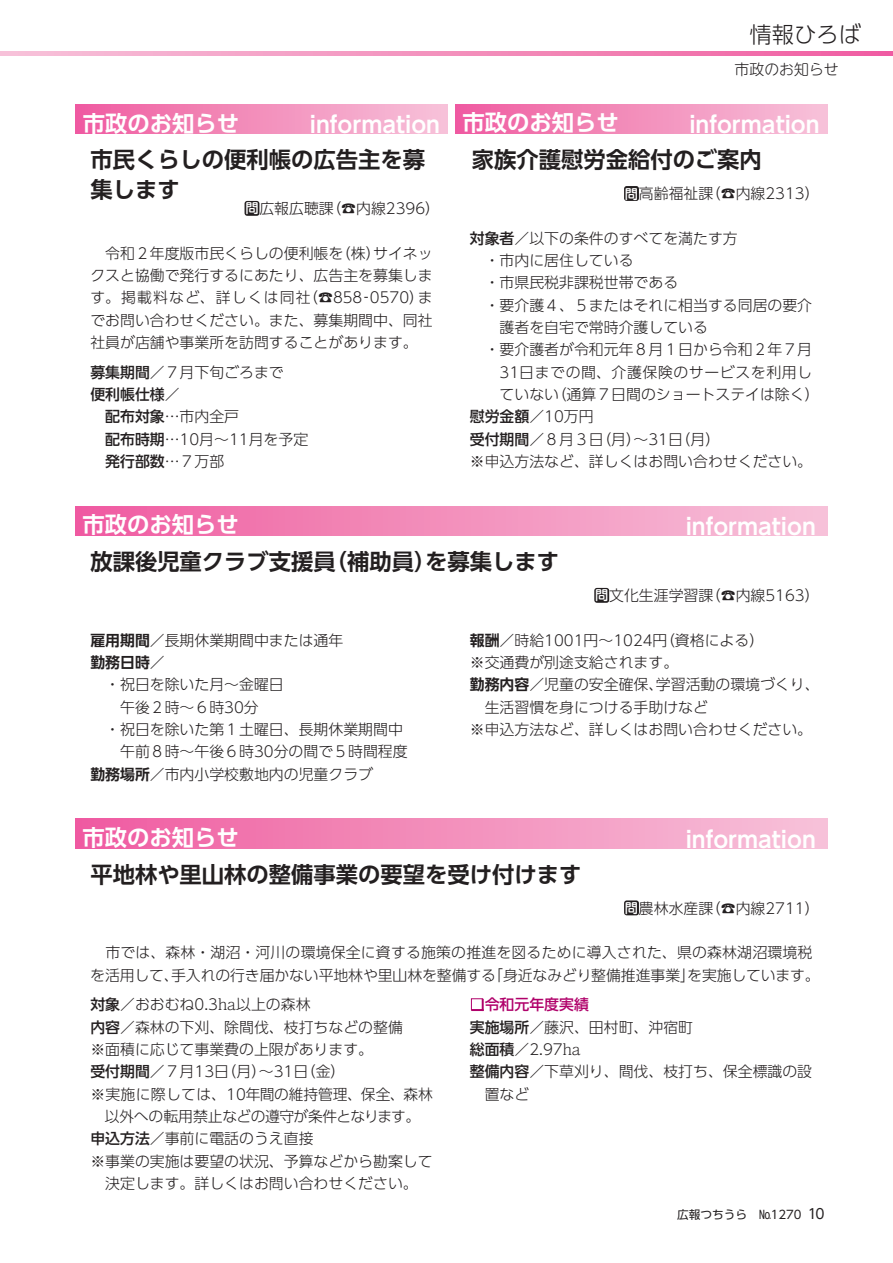
<style>
.page{position:relative;width:893px;height:1263px;background:#fff}
.page>*{position:absolute;margin:0;border:0;box-sizing:border-box;transform-origin:0 0}
.t1{font:700 22.35px/29.7px "UD Shin Go Pro De";color:#231f20}
.t2{font:700 22.35px "UD Shin Go Pro De";color:#fff}
.t3{font:300 22.35px "UD Shin Go Pro";color:#231f20}
.t4{font:300 14.85px/22.4px "UD Shin Go Pro";color:#231f20}
.t5{font:500 14.85px "UD Shin Go Pro";color:#231f20}
.t6{font:300 14.85px "UD Shin Go Pro";letter-spacing:.04em;color:#231f20}
.t7{font:300 14.85px "UD Shin M Go Pro";color:#231f20}
.t8{font:500 14.85px "UD Shin Go Pro";color:#b0016a}
.t9{font:700 14.85px "UD Shin Go Pro De";color:#231f20}
.t10{font:13.8px "UD Shin Go Pro";color:#231f20}
.t11{font:500 13.35px "Shin M Go Pro";color:#fff}
.t12{font:11.7px "UD Shin Go Pro";color:#231f20}
.s1{font-weight:500}
.s2{font-weight:300}
.s3{font-family:"UD Shin M Go Pro"}
.s4{font-family:"UD Shin Go Pro De";font-weight:700}
.s5{font-family:"UD Shin Go Pro";font-weight:300}
.s6{font-family:"UD Reimin Pro"}
</style>
<div class="page">
<svg style="left:0;top:51px;width:893px;height:5px;background:#f390bd"></svg>
<div style="left:245px;top:201px;width:14px;height:15px;background:#231f20;border-radius:3px"></div>
<div style="left:75px;top:104px;width:373px;height:30px;background:linear-gradient(to right,#ef5ca0,#f7c3d9)"></div>
<svg style="left:470px;top:998px;width:14px;height:14px"></svg>
<div style="left:75px;top:819px;width:752px;height:29px;background:linear-gradient(to right,#ef5ca0,#f7c3d9)"></div>
<div style="left:624px;top:900px;width:15px;height:15px;background:#231f20;border-radius:3px"></div>
<div style="left:455px;top:104px;width:372px;height:30px;background:linear-gradient(to right,#ef5ca0,#f7c2d9)"></div>
<div style="left:624px;top:186px;width:15px;height:15px;background:#231f20;border-radius:3px"></div>
<div style="left:75px;top:506px;width:752px;height:30px;background:linear-gradient(to right,#ef5ca0,#f7c3d9)"></div>
<div style="left:594px;top:588px;width:15px;height:15px;background:#231f20;border-radius:3px"></div>
<p class="t2" style="left:83px;top:106px;width:158px">市政のお知らせ</p>
<p class="t2" style="left:310px;top:107px;width:132px">information</p>
<p class="t1" style="left:90px;top:144px;width:336px">市民くらしの便利帳の広告主を募集します</p>
<p class="t4" style="left:326px;top:197px;width:115px">（☎内線2396(</p>
<p class="t11" style="left:245px;top:198px;width:15px">問</p>
<p class="t4" style="left:259px;top:197px;width:76px">広報広聴課</p>
<p class="t4" style="left:336px;top:241px;width:46px">（株）</p>
<p class="t4" style="left:90px;top:241px;width:254px">　令和２年度版市民くらしの便利帳を</p>
<p class="t4" style="left:90px;top:264px;width:344px">クスと協働で発行するにあたり、広告主を募集しま</p>
<p class="t4" style="left:370px;top:286px;width:64px">0570 ま）</p>
<p class="t4" style="left:373px;top:241px;width:61px">サイネッ</p>
<p class="t4" style="left:90px;top:286px;width:344px">す。掲載料など、詳しくは同社<br>でお問い合わせください。また、募集期間中、同社社員が店舗や事業所を訪問することがあります。</p>
<p class="t4" style="left:90px;top:360px;width:195px"><span class="s1">募集期間／</span>７月下旬ごろまで</p>
<p class="t5" style="left:90px;top:382px;width:91px">便利帳仕様／</p>
<p class="t4" style="left:105px;top:405px;width:135px"><span class="s1">配布対象</span>…市内全戸</p>
<p class="t4" style="left:105px;top:427px;width:204px"><span class="s1">配布時期</span>…10月～11月を予定</p>
<p class="t5" style="left:105px;top:449px;width:121px">発行部数<span class="s2">…７万部</span></p>
<p class="t4" style="left:303px;top:286px;width:61px">（☎858</p>
<p class="t4" style="left:359px;top:286px;width:16px">‐</p>
<p class="t2" style="left:82px;top:506px;width:158px">市政のお知らせ</p>
<p class="t2" style="left:462px;top:105px;width:158px">市政のお知らせ</p>
<p class="t3" style="left:749px;top:16px;width:113px">情報ひろば</p>
<p class="t7" style="left:735px;top:57px;width:106px">市政のお知らせ</p>
<p class="t2" style="left:689px;top:107px;width:132px">information</p>
<p class="t1" style="left:472px;top:144px;width:292px">家族介護慰労金給付のご案内</p>
<p class="t4" style="left:706px;top:182px;width:115px">（☎内線2313(</p>
<p class="t11" style="left:625px;top:183px;width:15px">問</p>
<p class="t4" style="left:639px;top:182px;width:76px">高齢福祉課</p>
<p class="t4" style="left:470px;top:226px;width:269px"><span class="s1">対象者／</span>以下の条件のすべてを満たす方</p>
<p class="t4" style="left:485px;top:249px;width:150px">・市内に居住している</p>
<p class="t4" style="left:485px;top:271px;width:195px">・市県民税非課税世帯である</p>
<p class="t4" style="left:500px;top:293px;width:314px;text-indent:-15px">・要介護４、５またはそれに相当する同居の要介護者を自宅で常時介護している</p>
<p class="t4" style="left:485px;top:338px;width:329px">・要介護者が令和元年８月１日から令和２年７月</p>
<p class="t6" style="left:500px;top:360px;width:314px">31日までの間、介護保険のサービスを利用し</p>
<p class="t4" style="left:552px;top:383px;width:269px">（通算７日間のショートステイは除く(</p>
<p class="t4" style="left:500px;top:383px;width:61px">ていない</p>
<p class="t5" style="left:470px;top:405px;width:125px">慰労金額／<span class="s2">10万円</span></p>
<p class="t4" style="left:470px;top:427px;width:252px"><span class="s1">受付期間／</span>８月３（日月）～31 （日月(</p>
<p class="t4" style="left:470px;top:450px;width:344px">※申込方法など、詳しくはお問い合わせください。</p>
<p class="t2" style="left:686px;top:509px;width:132px">information</p>
<p class="t1" style="left:90px;top:546px;width:247px">放課後児童クラブ支援員</p>
<p class="t1" style="left:325px;top:546px;width:113px">（補助員）</p>
<p class="t1" style="left:425px;top:546px;width:135px">を募集します</p>
<p class="t4" style="left:706px;top:584px;width:115px">（☎内線5163(</p>
<p class="t11" style="left:595px;top:584px;width:15px">問</p>
<p class="t4" style="left:609px;top:584px;width:106px"><span class="s3">文化</span>生涯学習課</p>
<p class="t4" style="left:90px;top:628px;width:254px"><span class="s4">雇用期間</span>／長期休業期間中または通年</p>
<p class="t9" style="left:90px;top:650px;width:76px">勤務日時<span class="s5">／</span></p>
<p class="t4" style="left:90px;top:673px;width:195px">　・祝日を除いた月～金曜日</p>
<p class="t4" style="left:90px;top:695px;width:170px">　　午後２時～６時30分</p>
<p class="t4" style="left:90px;top:718px;width:314px">　・祝日を除いた第１土曜日、長期休業期間中</p>
<p class="t4" style="left:90px;top:740px;width:319px">　　午前８時～午後６時30分の間で５時間程度</p>
<p class="t4" style="left:90px;top:762px;width:284px"><span class="s4">勤務場所</span>／市内小学校敷地内の児童クラブ</p>
<p class="t2" style="left:82px;top:819px;width:158px">市政のお知らせ</p>
<p class="t4" style="left:470px;top:628px;width:296px"><span class="s4">報酬</span>／時給1001円～1024 （円資格による(</p>
<p class="t4" style="left:470px;top:651px;width:210px">※交通費が別途支給されます。</p>
<p class="t4" style="left:656px;top:673px;width:165px">学習活動の環境づくり、</p>
<p class="t4" style="left:470px;top:673px;width:344px"><span class="s4">勤務内容／</span>児童の安全確保、<br>　生活習慣を身につける手助けなど<br>※申込方法など、詳しくはお問い合わせください。</p>
<p class="t2" style="left:686px;top:821px;width:132px">information</p>
<p class="t1" style="left:90px;top:859px;width:493px">平地林や里山林の整備事業の要望を受け付けます</p>
<p class="t4" style="left:706px;top:896px;width:115px">（☎内線2711(</p>
<p class="t11" style="left:625px;top:897px;width:15px">問</p>
<p class="t4" style="left:639px;top:896px;width:76px">農林水産課</p>
<p class="t4" style="left:687px;top:941px;width:134px;text-indent:-582px">市では、森林・湖沼・河川の環境保全に資する施策の推進を図るために導入された、県の森林湖沼環境税を実施しています。</p>
<p class="t4" style="left:488px;top:963px;width:208px">「身近なみどり整備推進事業」</p>
<p class="t4" style="left:90px;top:963px;width:90px">を活用して、</p>
<p class="t4" style="left:90px;top:993px;width:222px"><span class="s1">対象／</span>おおむね0.3<span class="s6">ha</span>以上の森林</p>
<p class="t4" style="left:90px;top:1015px;width:314px"><span class="s1">内容／</span>森林の下刈、除間伐、枝打ちなどの整備</p>
<p class="t4" style="left:90px;top:1037px;width:284px">※面積に応じて事業費の上限があります。</p>
<p class="t4" style="left:90px;top:1060px;width:257px"><span class="s1">受付期間／</span>７月13 （日月）～31 （日金(</p>
<p class="t4" style="left:90px;top:1082px;width:344px">※実施に際しては、10年間の維持管理、保全、森林　以外への転用禁止などの遵守が条件となります。</p>
<p class="t4" style="left:90px;top:1127px;width:225px"><span class="s1">申込方法／</span>事前に電話のうえ直接</p>
<p class="t4" style="left:90px;top:1149px;width:344px">※事業の実施は要望の状況、予算などから勘案して　決定します。詳しくはお問い合わせください。</p>
<p class="t4" style="left:171px;top:963px;width:326px">手入れの行き届かない平地林や里山林を整備する</p>
<p class="t8" style="left:485px;top:992px;width:106px">令和元年度実績</p>
<p class="t4" style="left:470px;top:1015px;width:225px"><span class="s1">実施場所</span>／藤沢、田村町、沖宿町</p>
<p class="t4" style="left:470px;top:1037px;width:112px"><span class="s1">総面積</span>／2.97<span class="s6">ha</span></p>
<p class="t4" style="left:485px;top:1060px;width:329px;text-indent:-15px"><span class="s1">整備内容</span>／下草刈り、間伐、枝打ち、保全標識の設置など</p>
<p class="t12" style="left:677px;top:1204px;width:72px">広報つちうら</p>
<p class="t12" style="left:759px;top:1204px;width:44px">No1270</p>
<p class="t10" style="left:808px;top:1203px;width:18px">10</p>
</div>
